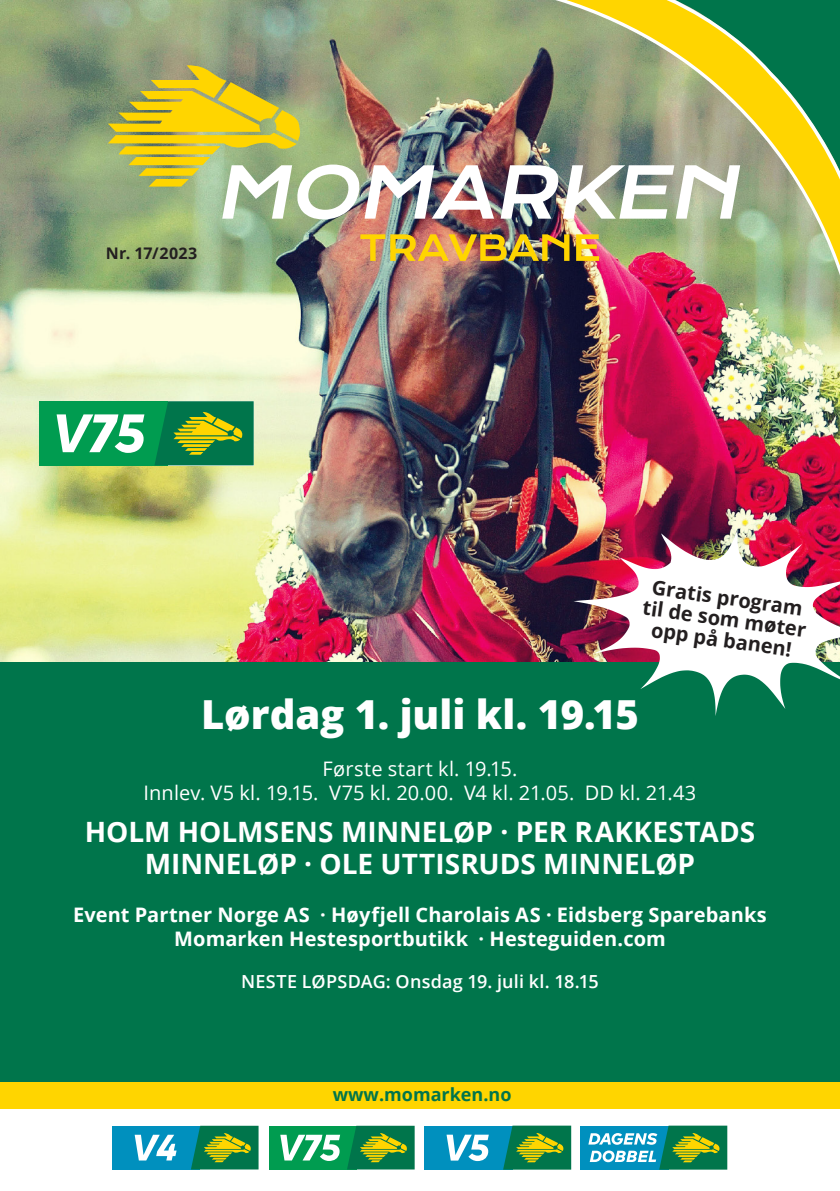
<style>
.page{position:relative;width:840px;height:1191px;background:#fff}
.page>*{position:absolute;margin:0;border:0;box-sizing:border-box;transform-origin:0 0}
.text{font:800 40px "Open Sans";letter-spacing:-.005em;color:#fff}
.t1{font:700 28px/32px "Open Sans";color:#fff;text-align:center}
.t2{font:700 20px/24px "Open Sans";letter-spacing:.005em;color:#fff;text-align:center}
.t3{font:20px "Open Sans";letter-spacing:.01em;color:#fff}
.HOURandMINUTE{font:700 20px "Open Sans";color:#231f20}
.t4{font:600 18px "Open Sans";letter-spacing:.01em;color:#fff}
.text-2{font:700 18px "Open Sans";color:#00754b}
.helv_8pkt{font:700 16px "Open Sans";letter-spacing:.02em;color:#231f20}
</style>
<div class="page">
<div style="left:424px;top:1125px;width:88px;height:44px;background:#0090be"></div>
<svg style="left:446px;top:1134px;width:43px;height:27px"></svg>
<svg style="left:503px;top:1125px;width:68px;height:44px;background:#358b47"></svg>
<div style="left:580px;top:1125px;width:88px;height:44px;background:#0090be"></div>
<svg style="left:588px;top:1125px;width:138px;height:44px"></svg>
<div style="left:113px;top:1125px;width:87px;height:44px;background:#0090be"></div>
<svg style="left:135px;top:1134px;width:41px;height:26px"></svg>
<svg style="left:191px;top:1125px;width:67px;height:44px;background:#368b47"></svg>
<div style="left:268px;top:1125px;width:88px;height:44px;background:#009c50"></div>
<svg style="left:280px;top:1134px;width:60px;height:27px"></svg>
<svg style="left:347px;top:1125px;width:67px;height:44px;background:#368c3f"></svg>
<div style="left:0;top:1081px;width:839px;height:27px;background:#ffd500"></div>
<img style="left:0;top:0;width:839px;height:662px">
<div style="left:0;top:662px;width:839px;height:419px;background:#00754b"></div>
<img style="left:573px;top:529px;width:266px;height:187px">
<img style="left:472px;top:0;width:367px;height:336px">
<svg style="left:622px;top:0;width:217px;height:220px;background:#93a853"></svg>
<img style="left:108px;top:65px;width:386px;height:154px">
<img style="left:500px;top:165px;width:239px;height:54px">
<img style="left:360px;top:234px;width:209px;height:27px">
<svg style="left:575px;top:234px;width:23px;height:27px"></svg>
<div style="left:40px;top:401px;width:128px;height:64px;background:#009c50"></div>
<svg style="left:57px;top:414px;width:88px;height:39px"></svg>
<svg style="left:154px;top:401px;width:99px;height:64px;background:#328a3d"></svg>
<p class="helv_8pkt" style="left:106px;top:242px;width:93px">Nr. 17/2023</p>
<p class="HOURandMINUTE" style="left:653px;top:573px;width:153px;rotate:8deg">Gratis program</p>
<p class="HOURandMINUTE" style="left:644px;top:593px;width:166px;rotate:8deg">til de som møter</p>
<p class="HOURandMINUTE" style="left:653px;top:615px;width:143px;rotate:8deg">opp på banen!</p>
<p class="text" style="left:201px;top:683px;width:439px">Lørdag 1. juli kl. 19.15</p>
<p class="t3" style="left:322px;top:754px;width:196px">Første start kl. 19.15.</p>
<p class="t3" style="left:143px;top:778px;width:554px">Innlev. V5 kl. 19.15. V75 kl. 20.00. V4 kl. 21.05. DD kl. 21.43</p>
<p class="t1" style="left:85px;top:814px;width:671px">HOLM HOLMSENS MINNELØP · PER RAKKESTADS<br>MINNELØP · OLE UTTISRUDS MINNELØP</p>
<p class="t2" style="left:73px;top:901px;width:695px">Event Partner Norge AS · Høyfjell Charolais AS · Eidsberg Sparebanks<br>Momarken Hestesportbutikk · Hesteguiden.com</p>
<p class="t4" style="left:241px;top:968px;width:359px">NESTE LØPSDAG: Onsdag 19. juli kl. 18.15</p>
<p class="text-2" style="left:332px;top:1082px;width:180px">www.momarken.no</p>
</div>
